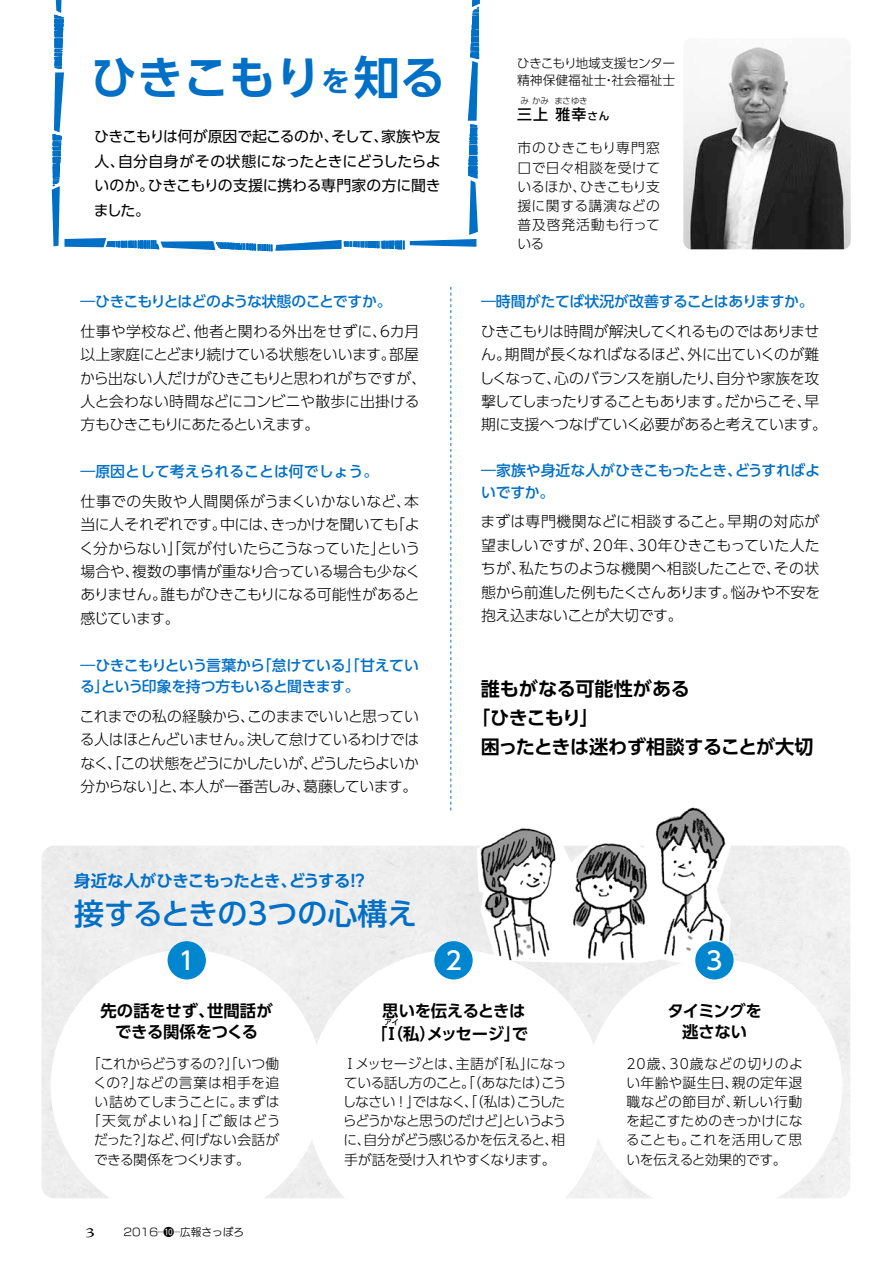
<style>
.page{position:relative;width:893px;height:1263px;background:#fff}
.page>*{position:absolute;margin:0;border:0;box-sizing:border-box;transform-origin:0 0}
.t1{font:46.05px "UD Shin Go Pro De Bold 90 msp RKSJ H";color:#006fc6}
.t2{font:30px "UD Shin Go Pro Medium 90 msp RKSJ H";letter-spacing:-.01em;color:#006fc6}
.t3{font:24.75px "UD Shin Go Pro Medium 90 msp RKSJ H";color:#fff}
.t4{font:19.2px "UD Shin Go Pro De Bold 90 msp RKSJ H";letter-spacing:-.015em;color:#000}
.t5{font:16.5px "UD Shin Go Pro De Bold 90 msp RKSJ H";letter-spacing:-.06em;color:#006fc6}
.t6{font:16.35px/21px "UD Shin Go Pro De Bold 90 msp RKSJ H";letter-spacing:-.02em;color:#000;text-align:center}
.t7{font:14.85px/23.4px "UD Shin Go Pro Light 90 msp RKSJ H";letter-spacing:-.03em;color:#000;text-align:justify}
.t8{font:14.85px/21.6px "UD Shin Go Pro Medium 90 msp RKSJ H";letter-spacing:-.02em;color:#006fc6}
.t9{font:14.85px/24.5px "UD Shin Go Pro Regular 90 msp RKSJ H";letter-spacing:-.015em;color:#000;text-align:justify}
.t10{font:14.85px "UD Shin Go Pro Medium 90 msp RKSJ H";letter-spacing:-.06em;color:#006fc6}
.t11{font:14.85px "UD Shin Go Pro Medium 90 msp RKSJ H";color:#006fc6}
.t12{font:14.85px "UD Shin Go Pro Medium 90 msp RKSJ H";color:#000}
.t13{font:13.8px/19.2px "UD Shin Go Pro Light 90 msp RKSJ H";letter-spacing:-.015em;color:#000;text-align:justify}
.t14{font:13.8px "UD Shin Go Pro Light 90 msp RKSJ H";letter-spacing:-.045em;color:#000}
.t15{font:13.8px "UD Shin Go Pro Light 90 msp RKSJ H";letter-spacing:.01em;color:#000}
.t16{font:13.8px "UD Shin Go Pro Light 90 msp RKSJ H";letter-spacing:.035em;color:#000}
.t17{font:13.8px "UD Shin Go Pro Light 90 msp RKSJ H";letter-spacing:.095em;color:#000}
.t18{font:13.8px "UD Shin Go Pro Light 90 msp RKSJ H";letter-spacing:-.055em;color:#000}
.t19{font:13.8px "Adobe Jenson Pro";color:#000;scale:1.5 1}
.t20{font:12.75px/16.5px "UD Shin Go Pro Light 90 msp RKSJ H";color:#000}
.t21{font:10.65px "New Rodin Pro M 90 msp RKSJ H";color:#000}
.t22{font:8.55px "UD Shin Go Pro Light 90 msp RKSJ H";letter-spacing:-.02em;color:#000}
.t23{font:7.5px "UD Shin Go Pro Medium 90 msp RKSJ H";color:#000}
.s1{font-size:28.8px}
.s2{font-size:10.65px}
.s3{font-size:7.95px}
.s4{font-family:"Edigai OTF Go Iwata 90 msp RKSJ H";font-size:11.7px}
</style>
<div class="page">
<div style="left:42px;top:846px;width:808px;height:352px;background:#eee;border-radius:13px"></div>
<img style="left:476px;top:807px;width:255px;height:156px">
<svg style="left:694px;top:938px;width:36px;height:23px"></svg>
<div style="left:51px;top:950px;width:272px;height:272px;background:#fff;border-radius:50%"></div>
<div style="left:587px;top:959px;width:255px;height:255px;background:#fff;border-radius:50%"></div>
<div style="left:306px;top:950px;width:297px;height:297px;background:#fff;border-radius:50%"></div>
<svg style="left:450px;top:287px;width:1px;height:524px"></svg>
<div style="left:695px;top:941px;width:38px;height:38px;background:#0085cf;border-radius:50%"></div>
<div style="left:167px;top:941px;width:39px;height:38px;background:#0085cf;border-radius:50%"></div>
<div style="left:434px;top:941px;width:38px;height:38px;background:#0085cf;border-radius:50%"></div>
<svg style="left:52px;top:0;width:428px;height:252px"></svg>
<img style="left:683px;top:47px;width:167px;height:202px">
<h1 class="t1" style="left:91px;top:60px;width:356px">ひきこもり<span class="s1">を</span>知る</h1>
<p class="t9" style="left:94px;top:127px;width:348px">ひきこもりは何が原因で起こるのか、そして、家族や友人、自分自身がその状態になったときにどうしたらよいのか。ひきこもりの支援に携わる専門家の方に聞きました。</p>
<p class="t10" style="left:80px;top:296px;width:313px">―ひきこもりとはどのような状態のことですか。</p>
<p class="t7" style="left:80px;top:322px;width:347px;text-align:left">仕事や学校など、他者と関わる外出をせずに、6カ月以上家庭にとどまり続けている状態をいいます。部屋から出ない人だけがひきこもりと思われがちですが、人と会わない時間などにコンビニや散歩に出掛ける方もひきこもりにあたるといえます。</p>
<p class="t11" style="left:80px;top:466px;width:299px">―原因として考えられることは何でしょう。</p>
<p class="t7" style="left:79px;top:492px;width:343px">仕事での失敗や人間関係がうまくいかないなど、本当に人それぞれです。中には、きっかけを聞いても「よく分からない」「気が付いたらこうなっていた」という場合や、複数の事情が重なり合っている場合も少なくありません。誰もがひきこもりになる可能性があると感じています。</p>
<p class="t8" style="left:80px;top:656px;width:340px">―ひきこもりという言葉から「怠けている」「甘えている」という印象を持つ方もいると聞きます。</p>
<p class="t7" style="left:80px;top:707px;width:341px">これまでの私の経験から、このままでいいと思っている人はほとんどいません。決して怠けているわけではなく、「この状態をどうにかしたいが、どうしたらよいか分からない」と、本人が一番苦しみ、葛藤しています。</p>
<p class="t5" style="left:74px;top:875px;width:295px">身近な人がひきこもったとき、どうする！？</p>
<h2 class="t2" style="left:74px;top:903px;width:344px">接するときの3つの心構え</h2>
<p class="t20" style="left:517px;top:57px;width:160px">ひきこもり地域支援センター精神保健福祉士・社会福祉士</p>
<p class="t12" style="left:517px;top:109px;width:94px">三上 雅幸<span class="s2">さん</span></p>
<p class="t22" style="left:520px;top:97px;width:69px">みかみ まさゆき</p>
<p class="t13" style="left:517px;top:141px;width:144px">市のひきこもり専門窓口で日々相談を受けているほか、ひきこもり支援に関する講演などの普及啓発活動も行っている</p>
<p class="t8" style="left:481px;top:293px;width:334px">―時間がたてば状況が改善することはありますか。</p>
<p class="t7" style="left:479px;top:322px;width:349px;text-align:left">ひきこもりは時間が解決してくれるものではありません。期間が長くなればなるほど、外に出ていくのが難しくなって、心のバランスを崩したり、自分や家族を攻撃してしまったりすることもあります。だからこそ、早期に支援へつなげていく必要があると考えています。</p>
<p class="t8" style="left:481px;top:462px;width:340px">―家族や身近な人がひきこもったとき、どうすればよいですか。</p>
<p class="t7" style="left:480px;top:512px;width:341px">まずは専門機関などに相談すること。早期の対応が望ましいですが、20年、30年ひきこもっていた人たちが、私たちのような機関へ相談したことで、その状態から前進した例もたくさんあります。悩みや不安を抱え込まないことが大切です。</p>
<p class="t4" style="left:481px;top:682px;width:211px">誰もがなる可能性がある</p>
<p class="t4" style="left:471px;top:710px;width:129px">「ひきこもり」</p>
<p class="t4" style="left:481px;top:739px;width:334px">困ったときは迷わず相談することが大切</p>
<h3 class="t3" style="left:174px;top:952px;width:26px">１</h3>
<p class="t6" style="left:100px;top:1002px;width:174px">先の話をせず、世間話ができる関係をつくる</p>
<p class="t14" style="left:87px;top:1058px;width:194px">「これからどうするの？」「いつ働</p>
<p class="t16" style="left:93px;top:1078px;width:188px">くの？」などの言葉は相手を追</p>
<p class="t14" style="left:94px;top:1097px;width:187px">い詰めてしまうことに。まずは</p>
<p class="t17" style="left:87px;top:1116px;width:195px">「天気がよいね」「ご飯はどう</p>
<p class="t15" style="left:94px;top:1135px;width:187px">だった？」など、何げない会話が</p>
<p class="t18" style="left:94px;top:1154px;width:157px">できる関係をつくります。</p>
<p class="t19" style="left:85px;top:1224px;width:8px">3</p>
<p class="t21" style="left:124px;top:1228px;width:122px">2016<span class="s3">―</span><span class="s4">京</span><span class="s3">―</span>広報さっぽろ</p>
<h3 class="t3" style="left:445px;top:952px;width:18px">2</h3>
<p class="t6" style="left:371px;top:1001px;width:159px;line-height:23.4px">思いを伝えるときは「Ⅰ（私）メッセージ」で</p>
<p class="t23" style="left:384px;top:1019px;width:16px">アイ</p>
<p class="t13" style="left:342px;top:1056px;width:226px">Ⅰメッセージとは、主語が「私」になっている話し方のこと。「（あなたは）こうしなさい！」ではなく、「（私は）こうしたらどうかなと思うのだけど」というように、自分がどう感じるかを伝えると、相手が話を受け入れやすくなります。</p>
<h3 class="t3" style="left:706px;top:952px;width:18px">3</h3>
<p class="t6" style="left:667px;top:1002px;width:96px">タイミングを逃さない</p>
<p class="t13" style="left:626px;top:1056px;width:178px">20歳、30歳などの切りのよい年齢や誕生日、親の定年退職などの節目が、新しい行動を起こすためのきっかけになることも。これを活用して思いを伝えると効果的です。</p>
</div>
